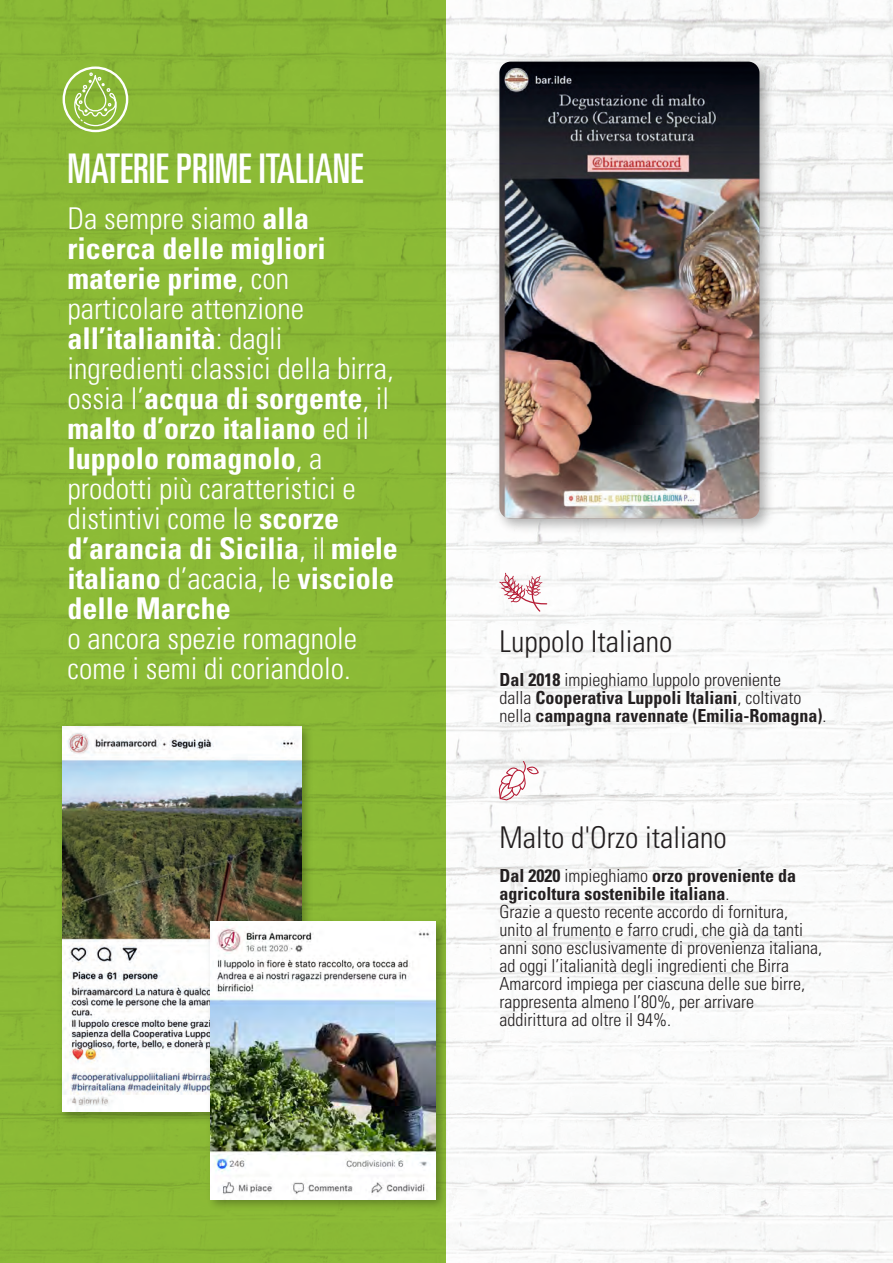
<style>
.page{position:relative;width:893px;height:1263px;background:#fff}
.page>*{position:absolute;margin:0;border:0;box-sizing:border-box;transform-origin:0 0}
.t1{font:ultra-condensed 40.8px "Univers LT Std";color:#fff}
.t2{font:700 condensed 30px/30px "Univers LT Std";color:#fff}
.t3{font:300 condensed 30px/30px "Univers LT Std";color:#fff}
.t4{font:300 condensed 30px "Univers LT Std";color:#231f20}
.t5{font:300 condensed 18px/18px "Univers LT Std";color:#231f20}
.t6{font:700 condensed 18px/18px "Univers LT Std";color:#231f20}
.s1{font-weight:300}
.s2{font-weight:700}
</style>
<div class="page">
<img style="left:446px;top:0;width:447px;height:1263px">
<div style="left:0;top:0;width:446px;height:1263px;background:#8dbc37"></div>
<img style="left:489px;top:52px;width:290px;height:487px">
<img style="left:499px;top:62px;width:260px;height:457px">
<img style="left:55px;top:719px;width:262px;height:409px">
<img style="left:63px;top:726px;width:238px;height:386px">
<svg style="left:74px;top:68px;width:44px;height:59px"></svg>
<div style="left:63px;top:66px;width:65px;height:66px;border:2px solid #fff;border-radius:50%"></div>
<svg style="left:498px;top:760px;width:41px;height:41px"></svg>
<svg style="left:499px;top:573px;width:49px;height:40px"></svg>
<img style="left:204px;top:914px;width:248px;height:301px">
<img style="left:210px;top:921px;width:226px;height:278px">
<h1 class="t1" style="left:67px;top:146px;width:297px">MATERIE PRIME ITALIANE</h1>
<p class="t2" style="left:67px;top:203px;width:332px"><span class="s1">Da sempre siamo</span> alla ricerca delle migliori materie prime<span class="s1">, con particolare attenzione </span>all’italianità<span class="s1">: dagli ingredienti classici della birra, ossia l’</span>acqua di sorgente<span class="s1">, il </span>malto d’orzo italiano <span class="s1">ed il </span>luppolo romagnolo<span class="s1">, a prodotti più caratteristici e distintivi come le</span> scorze d’arancia di Sicilia<span class="s1">, il</span> miele italiano <span class="s1">d’acacia, le</span> visciole delle Marche</p>
<h2 class="t3" style="left:67px;top:623px;width:291px">o ancora spezie romagnole come i semi di coriandolo.</h2>
<h2 class="t4" style="left:499px;top:623px;width:175px">Luppolo Italiano</h2>
<p class="t6" style="left:499px;top:670px;width:328px">Dal 2018 <span class="s1">impieghiamo luppolo proveniente<br>dalla</span> Cooperativa Luppoli Italiani<span class="s1">, coltivato nella</span> campagna ravennate (Emilia-Romagna)<span class="s1">.</span></p>
<h2 class="t4" style="left:499px;top:819px;width:229px">Malto d'Orzo italiano</h2>
<p class="t5" style="left:499px;top:867px;width:324px"><span class="s2">Dal 2020</span> impieghiamo <span class="s2">orzo proveniente da agricoltura sostenibile italiana</span>.<br>Grazie a questo recente accordo di fornitura, unito al frumento e farro crudi, che già da tanti anni sono esclusivamente di provenienza italiana, ad oggi l’italianità degli ingredienti che Birra Amarcord impiega per ciascuna delle sue birre, rappresenta almeno l’80%, per arrivare addirittura ad oltre il 94%.</p>
</div>
